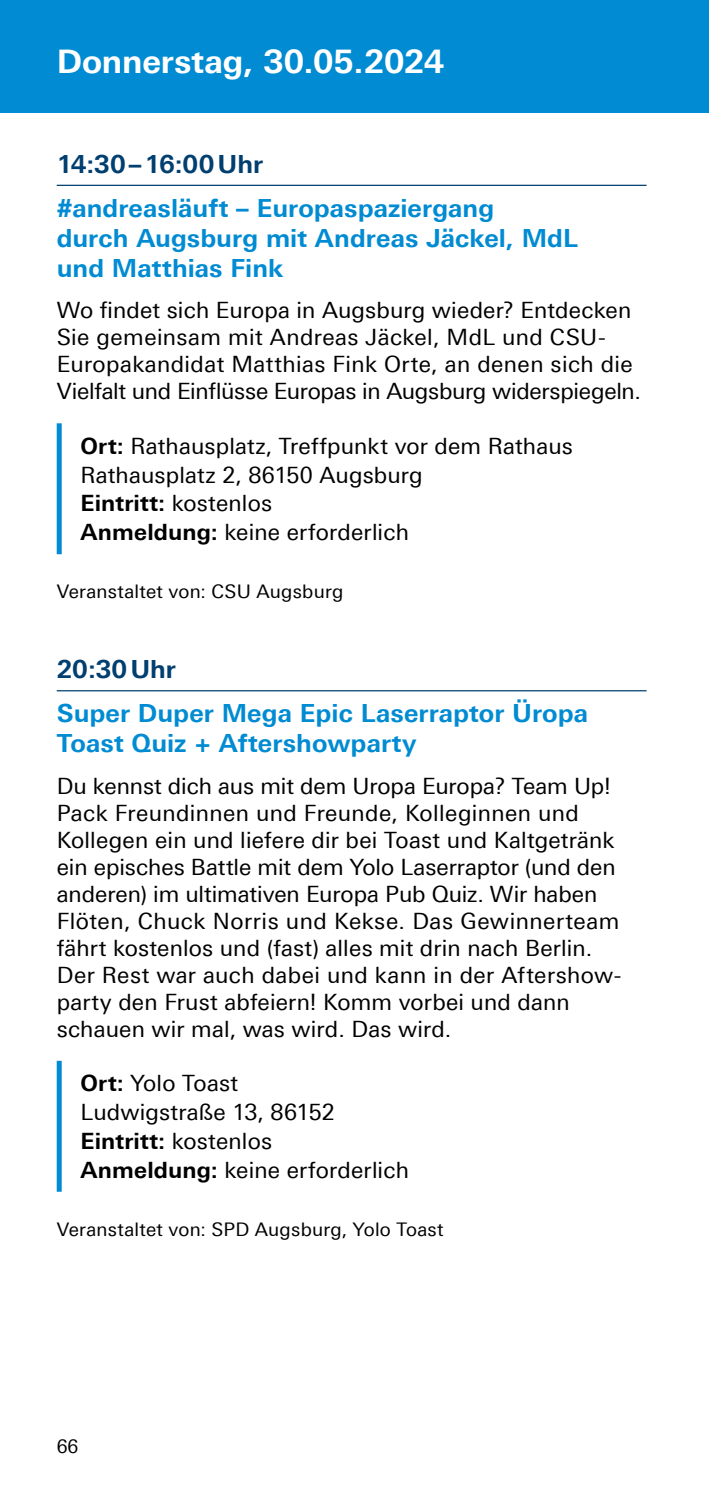
<style>
.page{position:relative;width:709px;height:1489px;background:#fff}
.page>*{position:absolute;margin:0;border:0;box-sizing:border-box;transform-origin:0 0}
.t1{font:700 32.5px "Univers For Augsburg";letter-spacing:-.005em;color:#fff}
.t2{font:700 25px/30px "Univers For Augsburg";letter-spacing:.005em;color:#008bd2}
.t3{font:700 25px "Univers For Augsburg";letter-spacing:-.005em;color:#003f6f}
.t4{font:22.5px/27px "Univers For Augsburg";letter-spacing:.01em;color:#000}
.t5{font:18.75px "Univers For Augsburg";letter-spacing:.015em;color:#000}
.s1{font-weight:700}
</style>
<div class="page">
<div style="left:0;top:0;width:709px;height:112px;background:#008bd2"></div>
<hr style="left:57px;top:185px;width:589px;height:1px;background:#003f6f">
<hr style="left:57px;top:690px;width:589px;height:1px;background:#003f6f">
<div style="left:57px;top:423px;width:5px;height:131px;background:#008bd2"></div>
<div style="left:57px;top:1060px;width:5px;height:131px;background:#008bd2"></div>
<h1 class="t1" style="left:57px;top:42px;width:389px">Donnerstag, 30.05.2024</h1>
<p class="t3" style="left:57px;top:149px;width:208px">14:30–16:00Uhr</p>
<p class="t2" style="left:57px;top:193px;width:522px">#andreasläuft – Europaspaziergang<br>durch Augsburg mit Andreas Jäckel, MdL und Matthias Fink</p>
<p class="t4" style="left:57px;top:296px;width:586px">Wo findet sich Europa in Augsburg wieder? Entdecken Sie gemeinsam mit Andreas Jäckel, MdL und CSU-Europakandidat Matthias Fink Orte, an denen sich die Vielfalt und Einflüsse Europas in Augsburg widerspiegeln.</p>
<p class="t4" style="left:80px;top:431px;width:494px;line-height:28.8px"><span class="s1">Ort:</span> Rathausplatz, Treffpunkt vor dem Rathaus Rathausplatz 2, 86150 Augsburg<br><span class="s1">Eintritt:</span> kostenlos<br><span class="s1">Anmeldung:</span> keine erforderlich</p>
<p class="t5" style="left:57px;top:581px;width:288px">Veranstaltet von: CSU Augsburg</p>
<p class="t3" style="left:57px;top:654px;width:121px">20:30Uhr</p>
<p class="t2" style="left:57px;top:698px;width:533px">Super Duper Mega Epic Laserraptor Üropa<br>Toast Quiz + Aftershowparty</p>
<p class="t4" style="left:57px;top:772px;width:566px">Du kennst dich aus mit dem Uropa Europa? Team Up!<br>Pack Freundinnen und Freunde, Kolleginnen und Kollegen ein und liefere dir bei Toast und Kaltgetränk ein episches Battle mit dem Yolo Laserraptor (und den anderen) im ultimativen Europa Pub Quiz. Wir haben Flöten, Chuck Norris und Kekse. Das Gewinnerteam fährt kostenlos und (fast) alles mit drin nach Berlin.<br>Der Rest war auch dabei und kann in der Aftershow&shy;party den Frust abfeiern! Komm vorbei und dann schauen wir mal, was wird. Das wird.</p>
<p class="t4" style="left:80px;top:1068px;width:330px;line-height:28.8px"><span class="s1">Ort:</span> Yolo Toast<br>Ludwigstraße 13, 86152<br><span class="s1">Eintritt:</span> kostenlos<br><span class="s1">Anmeldung:</span> keine erforderlich</p>
<p class="t5" style="left:57px;top:1218px;width:388px">Veranstaltet von: SPD Augsburg, Yolo Toast</p>
<p class="t5" style="left:57px;top:1435px;width:23px">66</p>
</div>
